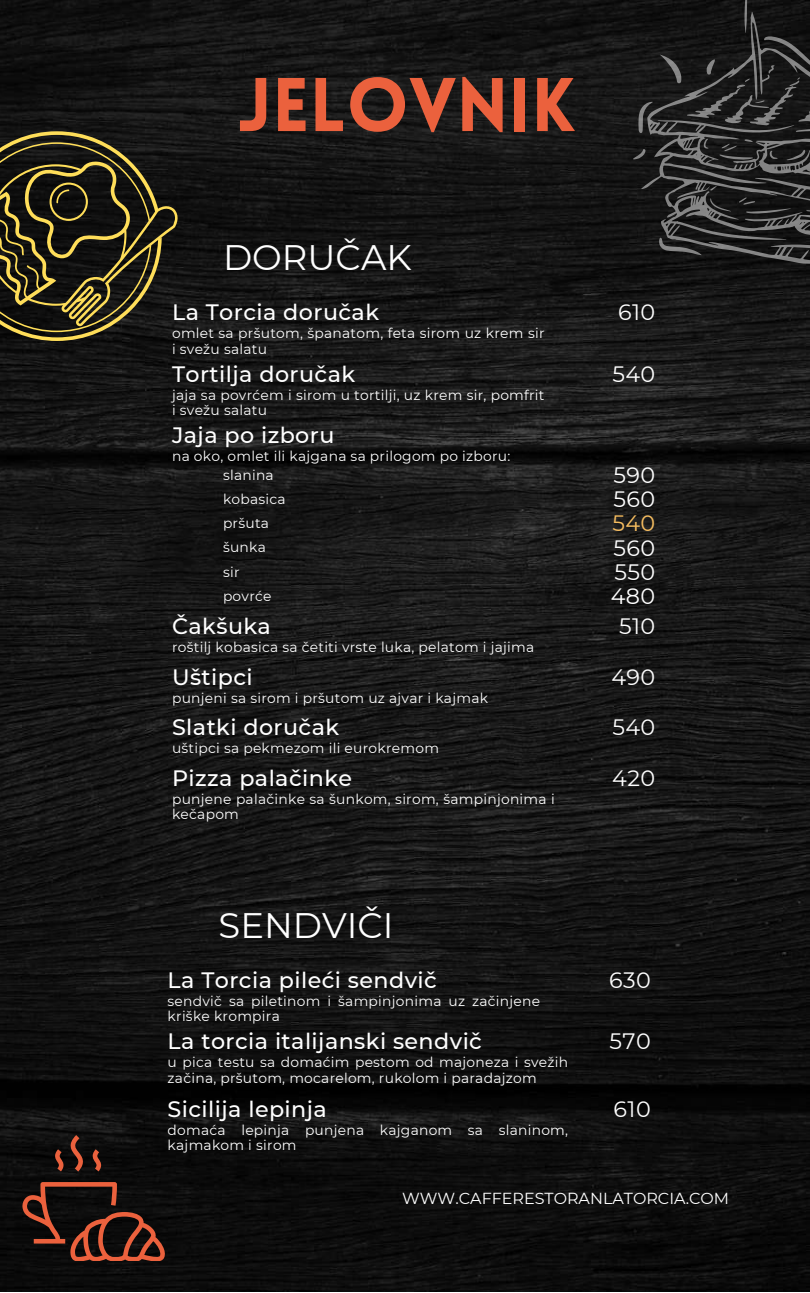
<style>
.page{position:relative;width:810px;height:1293px;background:#fff}
.page>*{position:absolute;margin:0;border:0;box-sizing:border-box;transform-origin:0 0}
.t1{font:900 74.2px "Lovelo";color:#eb613d}
.t2{font:35.4px "Montserrat";color:#fff}
.t3{font:500 22.2px "Montserrat";letter-spacing:.02em;color:#fff}
.t4{font:22.2px "Montserrat";letter-spacing:.02em;color:#fff}
.t5{font:22.2px "Montserrat";color:#f6bd60}
.t6{font:16px "Montserrat";color:#fff}
.t7{font:13.8px/15.6px "Montserrat";letter-spacing:.02em;color:#fff}
</style>
<div class="page">
<img style="left:0;top:0;width:809px;height:1292px">
<svg style="left:22px;top:1182px;width:145px;height:79px;background:#3e1e16"></svg>
<svg style="left:53px;top:1135px;width:50px;height:37px;background:#381d16"></svg>
<svg style="left:0;top:131px;width:178px;height:210px;background:#38331d"></svg>
<svg style="left:641px;top:12px;width:168px;height:252px;background:#2c2c2c"></svg>
<svg style="left:659px;top:238px;width:42px;height:17px"></svg>
<svg style="left:660px;top:55px;width:21px;height:29px"></svg>
<svg style="left:638px;top:102px;width:15px;height:31px"></svg>
<svg style="left:633px;top:149px;width:12px;height:10px"></svg>
<svg style="left:703px;top:139px;width:5px;height:10px"></svg>
<svg style="left:719px;top:139px;width:34px;height:21px"></svg>
<svg style="left:687px;top:0;width:122px;height:125px;background:#232323"></svg>
<svg style="left:710px;top:198px;width:21px;height:13px"></svg>
<svg style="left:806px;top:210px;width:3px;height:5px"></svg>
<svg style="left:739px;top:197px;width:52px;height:17px"></svg>
<svg style="left:710px;top:186px;width:6px;height:5px"></svg>
<svg style="left:786px;top:150px;width:19px;height:10px"></svg>
<svg style="left:769px;top:151px;width:9px;height:8px"></svg>
<h1 class="t1" style="left:238px;top:75px;width:340px">JELOVNIK</h1>
<h2 class="t2" style="left:223px;top:236px;width:190px">DORUČAK</h2>
<h3 class="t3" style="left:172px;top:299px;width:208px">La Torcia doručak</h3>
<h3 class="t4" style="left:618px;top:299px;width:39px">610</h3>
<p class="t7" style="left:172px;top:325px;width:374px">omlet sa pršutom, španatom, feta sirom uz krem sir i svežu salatu</p>
<h3 class="t3" style="left:172px;top:360px;width:185px">Tortilja doručak</h3>
<h3 class="t4" style="left:612px;top:360px;width:44px">540</h3>
<p class="t7" style="left:172px;top:387px;width:374px">jaja sa povrćem i sirom u tortilji, uz krem sir, pomfrit i svežu salatu</p>
<h3 class="t3" style="left:172px;top:421px;width:164px">Jaja po izboru</h3>
<p class="t7" style="left:223px;top:446px;width:289px;line-height:18.8px;text-indent:-51px">na oko, omlet ili kajgana sa prilogom po izboru: slanina</p>
<h3 class="t4" style="left:613px;top:461px;width:43px">590</h3>
<p class="t7" style="left:223px;top:491px;width:64px">kobasica</p>
<h3 class="t4" style="left:613px;top:485px;width:43px">560</h3>
<p class="t7" style="left:223px;top:515px;width:48px">pršuta</p>
<h3 class="t5" style="left:612px;top:510px;width:44px">540</h3>
<p class="t7" style="left:223px;top:540px;width:44px">šunka</p>
<h3 class="t4" style="left:613px;top:534px;width:43px">560</h3>
<p class="t7" style="left:223px;top:564px;width:18px">sir</p>
<h3 class="t4" style="left:614px;top:558px;width:42px">550</h3>
<p class="t7" style="left:223px;top:588px;width:50px">povrće</p>
<h3 class="t4" style="left:611px;top:583px;width:46px">480</h3>
<h3 class="t3" style="left:172px;top:612px;width:100px">Čakšuka</h3>
<h3 class="t4" style="left:619px;top:612px;width:38px">510</h3>
<p class="t7" style="left:172px;top:639px;width:364px">roštilj kobasica sa četiti vrste luka, pelatom i jajima</p>
<h3 class="t3" style="left:172px;top:663px;width:82px">Uštipci</h3>
<h3 class="t4" style="left:611px;top:663px;width:45px">490</h3>
<p class="t7" style="left:172px;top:690px;width:317px">punjeni sa sirom i pršutom uz ajvar i kajmak</p>
<h3 class="t3" style="left:172px;top:714px;width:169px">Slatki doručak</h3>
<h3 class="t4" style="left:612px;top:714px;width:44px">540</h3>
<p class="t7" style="left:172px;top:740px;width:268px">uštipci sa pekmezom ili eurokremom</p>
<h3 class="t3" style="left:172px;top:764px;width:181px">Pizza palačinke</h3>
<h3 class="t4" style="left:612px;top:764px;width:44px">420</h3>
<p class="t7" style="left:172px;top:791px;width:384px">punjene palačinke sa šunkom, sirom, šampinjonima i kečapom</p>
<h2 class="t2" style="left:219px;top:903px;width:176px">SENDVIČI</h2>
<h3 class="t3" style="left:168px;top:966px;width:271px">La Torcia pileći sendvič</h3>
<h3 class="t4" style="left:609px;top:966px;width:43px">630</h3>
<p class="t7" style="left:168px;top:993px;width:374px">sendvič sa piletinom i šampinjonima uz začinjene kriške krompira</p>
<h3 class="t3" style="left:168px;top:1028px;width:316px">La torcia italijanski sendvič</h3>
<h3 class="t4" style="left:609px;top:1028px;width:43px">570</h3>
<p class="t7" style="left:168px;top:1054px;width:402px">u pica testu sa domaćim pestom od majoneza i svežih začina, pršutom, mocarelom, rukolom i paradajzom</p>
<h3 class="t3" style="left:168px;top:1095px;width:161px">Sicilija lepinja</h3>
<h3 class="t4" style="left:613px;top:1095px;width:39px">610</h3>
<p class="t7" style="left:168px;top:1122px;width:402px">domaća lepinja punjena kajganom sa slaninom, kajmakom i sirom</p>
<p class="t6" style="left:402px;top:1189px;width:328px">WWW.CAFFERESTORANLATORCIA.COM</p>
</div>
